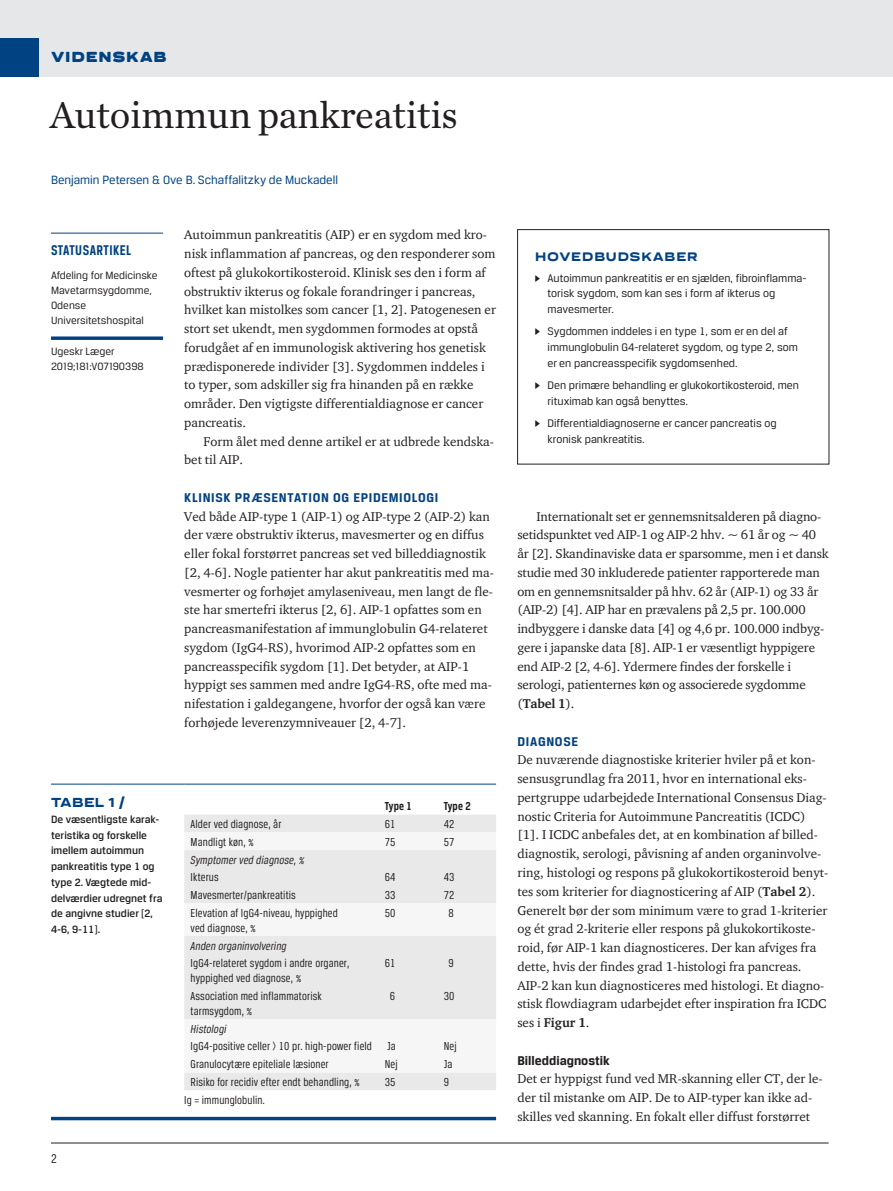
<style>
.page{position:relative;width:893px;height:1191px;background:#fff}
.page>*{position:absolute;margin:0;border:0;box-sizing:border-box;transform-origin:0 0}
.t1{font:39px "Chronicle Text G1";letter-spacing:-.01em;color:#231f20}
.t2{font:700 15px "Breuer Condensed";letter-spacing:.03em;color:#004282}
.t3{font:900 expanded 15px "Praktika Rnd";letter-spacing:.025em;color:#004282}
.t4{font:700 13.5px "Breuer Text";letter-spacing:.05em;color:#004282}
.t5{font:700 13.5px "Breuer Text";color:#231f20}
.t6{font:800 expanded 13.5px "Praktika Rnd";color:#004282}
.t7{font:13.5px "Breuer Condensed";color:#231f20}
.t8{font:13.05px/18.8px "ITC Charter Com";color:#231f20}
.t9{font:12.75px "Breuer Text";color:#004282}
.t10{font:800 expanded 12.75px "Praktika Rnd";letter-spacing:.035em;color:#004282}
.t11{font:12.3px/15px "Breuer Condensed";letter-spacing:.01em;color:#231f20}
.t12{font:italic 12.3px "Breuer Condensed";letter-spacing:.01em;color:#231f20}
.t13{font:700 12.3px "Breuer Condensed";letter-spacing:.01em;color:#231f20}
.t14{font:11.7px/15.8px "Breuer Text";color:#231f20}
.t15{font:500 11.25px/15.8px "Breuer Text";color:#231f20}
.t16{font:11.25px/15px "Breuer Text";color:#231f20}
.s1{font-weight:700}
.s2{font-family:"Greta Text"}
</style>
<div class="page">
<hr style="left:51px;top:1142px;width:778px;height:1px;background:#231f20">
<div style="left:0;top:0;width:893px;height:77px;background:#e6e7e8"></div>
<div style="left:0;top:38px;width:38px;height:39px;background:#004282"></div>
<hr style="left:51px;top:233px;width:112px;height:1px;background:#004282">
<svg style="left:51px;top:336px;width:112px;height:4px"></svg>
<div style="left:517px;top:229px;width:312px;height:235px;border:1px solid #231f20"></div>
<hr style="left:51px;top:783px;width:133px;height:1px;background:#004282">
<hr style="left:184px;top:783px;width:312px;height:1px;background:#004282">
<div style="left:184px;top:815px;width:312px;height:275px;background:#e9e9ea"></div>
<svg style="left:184px;top:832px;width:312px;height:240px;fill:#e9e9ea"></svg>
<svg style="left:51px;top:1116px;width:445px;height:4px;background:#35699c"></svg>
<p class="t3" style="left:51px;top:43px;width:117px">VIDENSKAB</p>
<h1 class="t1" style="left:50px;top:86px;width:409px">Autoimmun pankreatitis</h1>
<p class="t9" style="left:51px;top:173px;width:288px">Benjamin Petersen &amp; Ove B. Schaffalitzky de Muckadell</p>
<p class="t2" style="left:51px;top:242px;width:82px">STATUSARTIKEL</p>
<p class="t16" style="left:51px;top:267px;width:108px">Afdeling for Medicinske<br>Mavetarmsygdomme,<br>Odense<br>Universitetshospital</p>
<p class="t16" style="left:51px;top:343px;width:94px">Ugeskr Læger<br>2019;181:V07190398</p>
<p class="t6" style="left:51px;top:791px;width:76px">TABEL 1 /</p>
<p class="t15" style="left:51px;top:811px;width:113px">De væsentligste karak&shy;teristika og forskelle imellem autoimmun pankreatitis type 1 og type 2. Vægtede mid&shy;delværdier udregnet fra de angivne studier [2,<br>4-6, 9-11].</p>
<p class="t7" style="left:51px;top:1150px;width:7px">2</p>
<p class="t8" style="left:184px;top:225px;width:313px">Autoimmun pankreatitis (AIP) er en sygdom med kro&shy;nisk inflammation af pancreas, og den responderer som oftest på glukokortikosteroid. Klinisk ses den i form af obstruktiv ikterus og fokale forandringer i pancreas, hvilket kan mistolkes som cancer [1, 2]. Patogenesen er stort set ukendt, men sygdommen formodes at opstå forudgået af en immunologisk aktivering hos genetisk prædisponerede individer [3]. Sygdommen inddeles i to typer, som adskiller sig fra hinanden på en række områder. Den vigtigste differentialdiagnose er cancer pancreatis.</p>
<p class="t8" style="left:184px;top:431px;width:311px;text-indent:19px">Form ålet med denne artikel er at udbrede kendska&shy;bet til AIP.</p>
<p class="t4" style="left:184px;top:490px;width:256px">KLINISK PRÆSENTATION OG EPIDEMIOLOGI</p>
<p class="t8" style="left:184px;top:506px;width:311px">Ved både AIP-type 1 (AIP-1) og AIP-type 2 (AIP-2) kan der være obstruktiv ikterus, mavesmerter og en diffus eller fokal forstørret pancreas set ved billeddiagnostik [2, 4-6]. Nogle patienter har akut pankreatitis med ma&shy;vesmerter og forhøjet amylaseniveau, men langt de fle&shy;ste har smertefri ikterus [2, 6]. AIP-1 opfattes som en pancreasmanifestation af immunglobulin G4-relateret sygdom (IgG4-RS), hvorimod AIP-2 opfattes som en pancreasspecifik sygdom [1]. Det betyder, at AIP-1 hyppigt ses sammen med andre IgG4-RS, ofte med ma&shy;nifestation i galdegangene, hvorfor der også kan være forhøjede leverenzymniveauer [2, 4-7].</p>
<p class="t8" style="left:517px;top:506px;width:313px;text-indent:19px">Internationalt set er gennemsnitsalderen på diagno&shy;setidspunktet ved AIP-1 og AIP-2 hhv. ~ 61 år og ~ 40 år [2]. Skandinaviske data er sparsomme, men i et dansk studie med 30 inkluderede patienter rapporterede man om en gennemsnitsalder på hhv. 62 år (AIP-1) og 33 år (AIP-2) [4]. AIP har en prævalens på 2,5 pr. 100.000 indbyggere i danske data [4] og 4,6 pr. 100.000 indbyg&shy;gere i japanske data [8]. AIP-1 er væsentligt hyppigere end AIP-2 [2, 4-6]. Ydermere findes der forskelle i serologi, patienternes køn og associerede sygdomme (<span class="s1">Tabel 1</span>).</p>
<p class="t4" style="left:517px;top:733px;width:62px">DIAGNOSE</p>
<p class="t8" style="left:517px;top:750px;width:312px">De nuværende diagnostiske kriterier hviler på et kon&shy;sensusgrundlag fra 2011, hvor en international eks&shy;pertgruppe udarbejdede International Consensus Diag&shy;nostic Criteria for Autoimmune Pancreatitis (ICDC) [1]. I ICDC anbefales det, at en kombination af billed&shy;diagnostik, serologi, påvisning af anden organinvolve&shy;ring, histologi og respons på glukokortikosteroid benyt&shy;tes som kriterier for diagnosticering af AIP (<span class="s1">Tabel 2</span>).<br>Generelt bør der som minimum være to grad 1-kriterier og ét grad 2-kriterie eller respons på glukokortikoste&shy;roid, før AIP-1 kan diagnosticeres. Der kan afviges fra dette, hvis der findes grad 1-histologi fra pancreas.<br>AIP-2 kan kun diagnosticeres med histologi. Et diagno&shy;stisk flowdiagram udarbejdet efter inspiration fra ICDC ses i <span class="s1">Figur 1</span>.</p>
<p class="t5" style="left:517px;top:1052px;width:94px">Billeddiagnostik</p>
<p class="t8" style="left:517px;top:1069px;width:307px">Det er hyppigst fund ved MR-skanning eller CT, der le&shy;der til mistanke om AIP. De to AIP-typer kan ikke ad&shy;skilles ved skanning. En fokalt eller diffust forstørret</p>
<p class="t10" style="left:535px;top:246px;width:164px">HOVEDBUDSKABER</p>
<p class="t14" style="left:548px;top:270px;width:260px;text-indent:-13px"><span class="s2">▶</span> Autoimmun pankreatitis er en sjælden, fibroinflamma&shy;torisk sygdom, som kan ses i form af ikterus og mavesmerter.</p>
<p class="t14" style="left:548px;top:323px;width:252px;text-indent:-13px"><span class="s2">▶</span> Sygdommen inddeles i en type 1, som er en del af immunglobulin G4-relateret sygdom, og type 2, som er en pancreasspecifik sygdomsenhed.</p>
<p class="t14" style="left:548px;top:377px;width:253px;text-indent:-13px"><span class="s2">▶</span> Den primære behandling er glukokortikosteroid, men rituximab kan også benyttes.</p>
<p class="t14" style="left:548px;top:415px;width:231px;text-indent:-13px"><span class="s2">▶</span> Differentialdiagnoserne er cancer pancreatis og kronisk pankreatitis.</p>
<p class="t13" style="left:385px;top:799px;width:29px">Type 1</p>
<p class="t13" style="left:444px;top:799px;width:29px">Type 2</p>
<p class="t11" style="left:191px;top:816px;width:92px">Alder ved diagnose, år</p>
<p class="t11" style="left:385px;top:816px;width:12px">61</p>
<p class="t11" style="left:444px;top:816px;width:12px">42</p>
<p class="t11" style="left:191px;top:834px;width:65px">Mandligt køn, %</p>
<p class="t11" style="left:385px;top:834px;width:12px">75</p>
<p class="t11" style="left:444px;top:834px;width:12px">57</p>
<p class="t12" style="left:191px;top:853px;width:116px">Symptomer ved diagnose, %</p>
<p class="t11" style="left:191px;top:869px;width:30px">Ikterus</p>
<p class="t11" style="left:385px;top:869px;width:12px">64</p>
<p class="t11" style="left:444px;top:869px;width:12px">43</p>
<p class="t11" style="left:191px;top:887px;width:107px">Mavesmerter/pankreatitis</p>
<p class="t11" style="left:385px;top:887px;width:12px">33</p>
<p class="t11" style="left:444px;top:887px;width:12px">72</p>
<p class="t11" style="left:191px;top:905px;width:149px">Elevation af IgG4-niveau, hyppighed ved diagnose, %</p>
<p class="t11" style="left:385px;top:905px;width:12px">50</p>
<p class="t11" style="left:449px;top:905px;width:7px">8</p>
<p class="t12" style="left:191px;top:939px;width:98px">Anden organinvolvering</p>
<p class="t11" style="left:191px;top:955px;width:160px">IgG4-relateret sygdom i andre organer, hyppighed ved diagnose, %</p>
<p class="t11" style="left:385px;top:955px;width:12px">61</p>
<p class="t11" style="left:449px;top:955px;width:7px">9</p>
<p class="t11" style="left:191px;top:988px;width:133px">Association med inflammatorisk tarmsygdom, %</p>
<p class="t11" style="left:390px;top:988px;width:7px">6</p>
<p class="t11" style="left:444px;top:988px;width:12px">30</p>
<p class="t12" style="left:191px;top:1022px;width:37px">Histologi</p>
<p class="t11" style="left:191px;top:1038px;width:207px">IgG4-positive celler &gt; 10 pr. high-power field Ja</p>
<p class="t11" style="left:444px;top:1038px;width:14px">Nej</p>
<p class="t11" style="left:191px;top:1056px;width:140px">Granulocytære epiteliale læsioner</p>
<p class="t11" style="left:385px;top:1056px;width:14px">Nej</p>
<p class="t11" style="left:444px;top:1056px;width:10px">Ja</p>
<p class="t11" style="left:191px;top:1074px;width:171px">Risiko for recidiv efter endt behandling, %</p>
<p class="t11" style="left:385px;top:1074px;width:12px">35</p>
<p class="t11" style="left:444px;top:1074px;width:7px">9</p>
<p class="t11" style="left:184px;top:1092px;width:82px">Ig = immunglobulin.</p>
</div>
